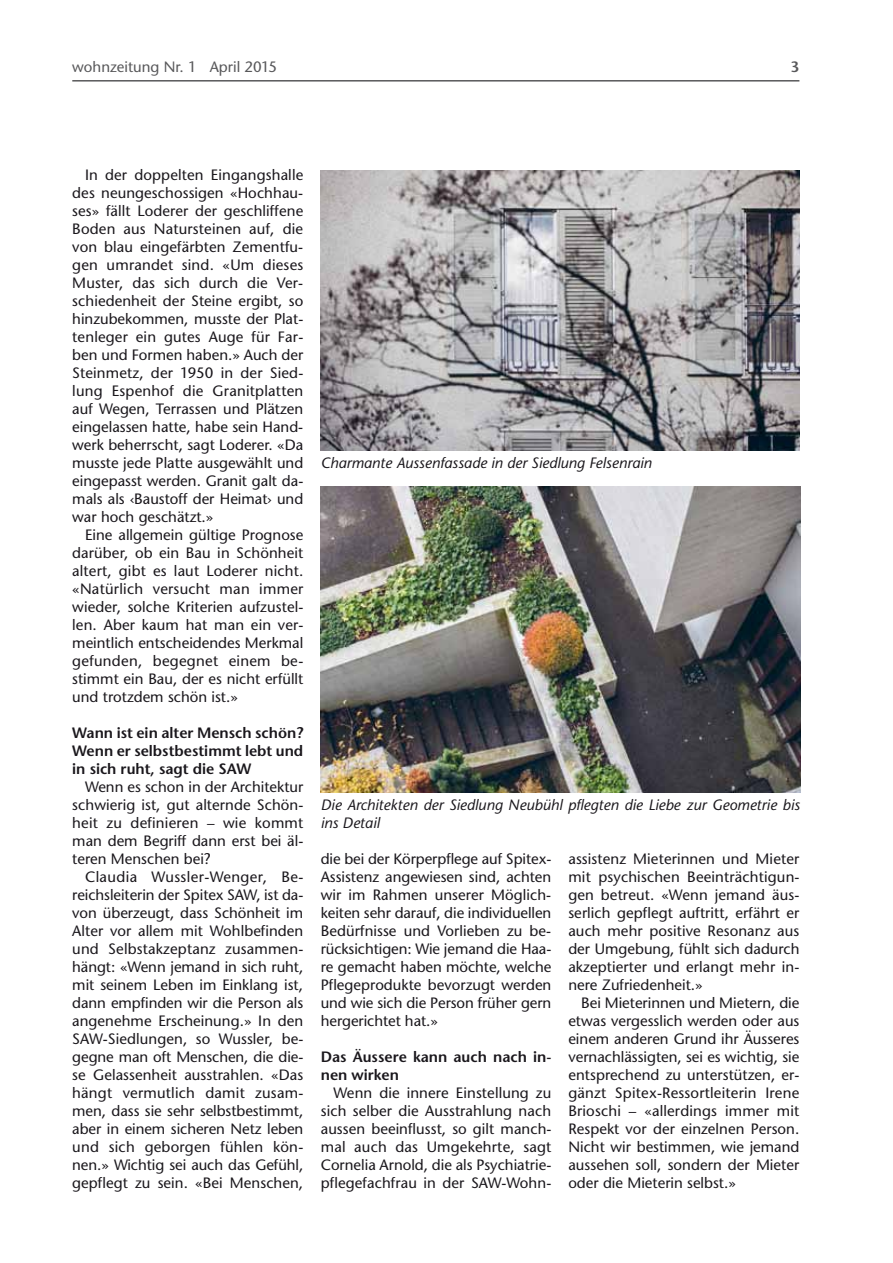
<style>
.page{position:relative;width:893px;height:1263px;background:#fff}
.page>*{position:absolute;margin:0;border:0;box-sizing:border-box;transform-origin:0 0}
.t1{font:15px/18px "Stone Sans";color:#1a171c;text-align:justify}
.t2{font:italic 15px/18px "Stone Sans";color:#1a171c}
.t3{font:600 15px/18px "Stone Sans";color:#1a171c;text-align:justify}
.t4{font:15px "Stone Sans";color:#58585a}
.t5{font:600 15px "Stone Sans";color:#58585a}
</style>
<div class="page">
<hr style="left:72px;top:80px;width:727px;height:2px;background:#58585a">
<img style="left:320px;top:171px;width:479px;height:279px">
<img style="left:321px;top:486px;width:479px;height:306px">
<p class="t4" style="left:72px;top:58px;width:206px">wohnzeitung Nr. 1 April 2015</p>
<p class="t5" style="left:791px;top:57px;width:10px">3</p>
<p class="t1" style="left:72px;top:166px;width:233px;text-indent:13px">In der doppelten Eingangshalle des neungeschossigen «Hochhau&shy;ses» fällt Loderer der geschliffene Boden aus Natursteinen auf, die von blau eingefärbten Zementfu&shy;gen umrandet sind. «Um dieses Muster, das sich durch die Ver&shy;schiedenheit der Steine ergibt, so hinzubekommen, musste der Plat&shy;tenleger ein gutes Auge für Far&shy;ben und Formen haben.» Auch der Steinmetz, der 1950 in der Sied&shy;lung Espenhof die Granitplatten auf Wegen, Terrassen und Plätzen eingelassen hatte, habe sein Hand&shy;werk beherrscht, sagt Loderer. «Da musste jede Platte ausgewählt und eingepasst werden. Granit galt da&shy;mals als ‹Baustoff der Heimat› und war hoch geschätzt.»</p>
<p class="t1" style="left:72px;top:526px;width:233px;text-indent:13px">Eine allgemein gültige Prognose darüber, ob ein Bau in Schönheit altert, gibt es laut Loderer nicht. «Natürlich versucht man immer wieder, solche Kriterien aufzustel&shy;len. Aber kaum hat man ein ver&shy;meintlich entscheidendes Merkmal gefunden, begegnet einem be&shy;stimmt ein Bau, der es nicht erfüllt und trotzdem schön ist.»</p>
<p class="t3" style="left:72px;top:724px;width:233px">Wann ist ein alter Mensch schön?<br>Wenn er selbstbestimmt lebt und in sich ruht, sagt die SAW</p>
<p class="t1" style="left:72px;top:778px;width:233px;text-indent:13px">Wenn es schon in der Architektur schwierig ist, gut alternde Schön&shy;heit zu definieren – wie kommt man dem Begriff dann erst bei äl&shy;teren Menschen bei?</p>
<p class="t1" style="left:72px;top:868px;width:233px;text-indent:13px">Claudia Wussler-Wenger, Be&shy;reichsleiterin der Spitex SAW, ist da&shy;von überzeugt, dass Schönheit im Alter vor allem mit Wohlbefinden und Selbstakzeptanz zusammen&shy;hängt: «Wenn jemand in sich ruht, mit seinem Leben im Einklang ist, dann empfinden wir die Person als angenehme Erscheinung.» In den SAW-Siedlungen, so Wussler, be&shy;gegne man oft Menschen, die die&shy;se Gelassenheit ausstrahlen. «Das hängt vermutlich damit zusam&shy;men, dass sie sehr selbstbestimmt, aber in einem sicheren Netz leben und sich geborgen fühlen kön&shy;nen.» Wichtig sei auch das Gefühl, gepflegt zu sein. «Bei Menschen,</p>
<p class="t2" style="left:321px;top:454px;width:332px">Charmante Aussenfassade in der Siedlung Felsenrain</p>
<p class="t2" style="left:321px;top:796px;width:480px">Die Architekten der Siedlung Neubühl pflegten die Liebe zur Geometrie bis ins Detail</p>
<p class="t1" style="left:321px;top:850px;width:232px">die bei der Körperpflege auf Spitex-Assistenz angewiesen sind, achten wir im Rahmen unserer Möglich&shy;keiten sehr darauf, die individuellen Bedürfnisse und Vorlieben zu be&shy;rücksichtigen: Wie jemand die Haa&shy;re gemacht haben möchte, welche Pflegeprodukte bevorzugt werden und wie sich die Person früher gern hergerichtet hat.»</p>
<p class="t3" style="left:321px;top:1048px;width:232px">Das Äussere kann auch nach in&shy;nen wirken</p>
<p class="t1" style="left:321px;top:1084px;width:232px;text-indent:13px">Wenn die innere Einstellung zu sich selber die Ausstrahlung nach aussen beeinflusst, so gilt manch&shy;mal auch das Umgekehrte, sagt Cornelia Arnold, die als Psychiatrie&shy;pflegefachfrau in der SAW-Wohn-</p>
<p class="t1" style="left:568px;top:850px;width:233px">assistenz Mieterinnen und Mieter mit psychischen Beeinträchtigun&shy;gen betreut. «Wenn jemand äus&shy;serlich gepflegt auftritt, erfährt er auch mehr positive Resonanz aus der Umgebung, fühlt sich dadurch akzeptierter und erlangt mehr in&shy;nere Zufriedenheit.»</p>
<p class="t1" style="left:568px;top:994px;width:233px;text-indent:13px">Bei Mieterinnen und Mietern, die etwas vergesslich werden oder aus einem anderen Grund ihr Äusseres vernachlässigten, sei es wichtig, sie entsprechend zu unterstützen, er&shy;gänzt Spitex-Ressortleiterin Irene Brioschi – «allerdings immer mit Respekt vor der einzelnen Person.<br>Nicht wir bestimmen, wie jemand aussehen soll, sondern der Mieter oder die Mieterin selbst.»</p>
</div>
